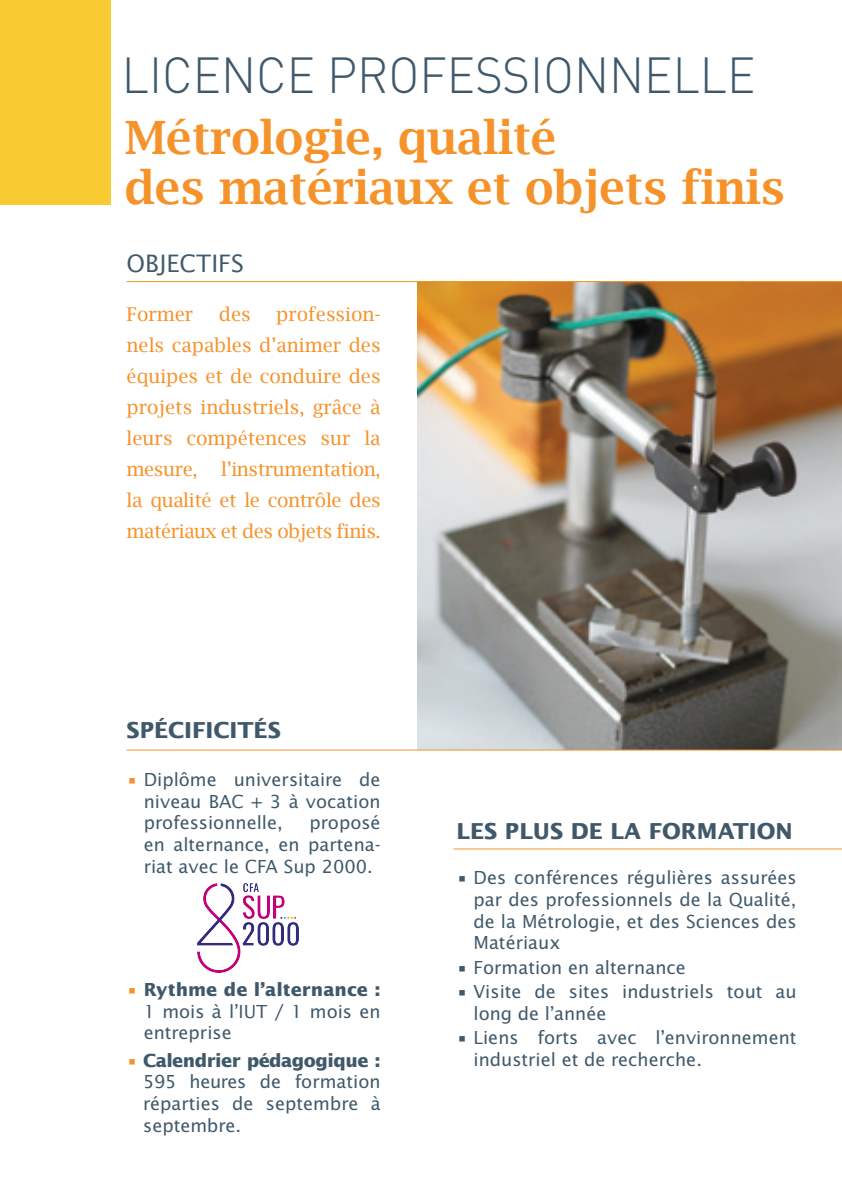
<style>
.page{position:relative;width:842px;height:1191px;background:#fff}
.page>*{position:absolute;margin:0;border:0;box-sizing:border-box;transform-origin:0 0}
.t1{font:300 50px "DIN";color:#3f596b;scale:.95 1}
.t2{font:600 46px/50px "Lucida Bright";color:#f6922a}
.t3{font:24px "Lucida Sans Std";color:#3f596b}
.t4{font:700 22px "Lucida Sans Std";color:#3f596b}
.t5{font:19px/31px "Lucida Bright";letter-spacing:-.02em;color:#f6922a;text-align:justify}
.t6{font:18px/21.6px "Lucida Sans Std";color:#3f596b;text-align:justify}
.s1{color:#f6922a}
.s2{font-weight:700}
</style>
<div class="page">
<img style="left:418px;top:282px;width:424px;height:467px">
<div style="left:0;top:0;width:111px;height:204px;background:#faca32"></div>
<hr style="left:127px;top:281px;width:715px;height:1px;background:#f6922a">
<hr style="left:127px;top:749px;width:715px;height:1px;background:#f6922a">
<hr style="left:454px;top:848px;width:388px;height:1px;background:#f6922a">
<img style="left:198px;top:883px;width:100px;height:89px">
<h1 class="t1" style="left:122px;top:44px;width:668px">LICENCE PROFESSIONNELLE</h1>
<h2 class="t2" style="left:125px;top:112px;width:662px">Métrologie, qualité<br>des matériaux et objets finis</h2>
<h3 class="t3" style="left:127px;top:250px;width:119px">OBJECTIFS</h3>
<p class="t5" style="left:127px;top:298px;width:255px;text-indent:150px">profession&shy;nels capables d’animer des équipes et de conduire des projets industriels, grâce à leurs compétences sur la mesure,</p>
<p class="t5" style="left:127px;top:298px;width:68px">Former</p>
<p class="t5" style="left:219px;top:298px;width:33px">des</p>
<p class="t5" style="left:127px;top:454px;width:256px;text-indent:95px">l’instrumentation, la qualité et le contrôle des matériaux et des objets finis.</p>
<p class="t4" style="left:127px;top:718px;width:156px">SPÉCIFICITÉS</p>
<p class="t6" style="left:144px;top:769px;width:238px;text-indent:-17px"><span class="s1">•</span> Diplôme universitaire de niveau BAC + 3 à vocation professionnelle,</p>
<p class="t6" style="left:144px;top:812px;width:238px;text-indent:166px">proposé en alternance, en partena&shy;riat avec le CFA Sup 2000.</p>
<p class="t6" style="left:144px;top:979px;width:238px;text-indent:-17px"><span class="s1">•</span> <span class="s2">Rythme de l’alternance :<br></span>1 mois à l’IUT / 1 mois en entreprise</p>
<p class="t6" style="left:143px;top:1049px;width:239px;text-indent:-17px"><span class="s1">•</span> <span class="s2">Calendrier pédagogique :<br></span>595 heures de formation réparties de septembre à septembre.</p>
<p class="t4" style="left:456px;top:818px;width:338px">LES PLUS DE LA FORMATION</p>
<p class="t6" style="left:473px;top:867px;width:325px;text-indent:-17px">• Des conférences régulières assurées par des professionnels de la Qualité, de la Métrologie, et des Sciences des Matériaux</p>
<p class="t6" style="left:456px;top:956px;width:231px">• Formation en alternance</p>
<p class="t6" style="left:473px;top:981px;width:325px;text-indent:-17px">• Visite de sites industriels tout au long de l’année</p>
<p class="t6" style="left:473px;top:1027px;width:325px;text-indent:-17px">• Liens forts avec l’environnement industriel et de recherche.</p>
</div>
